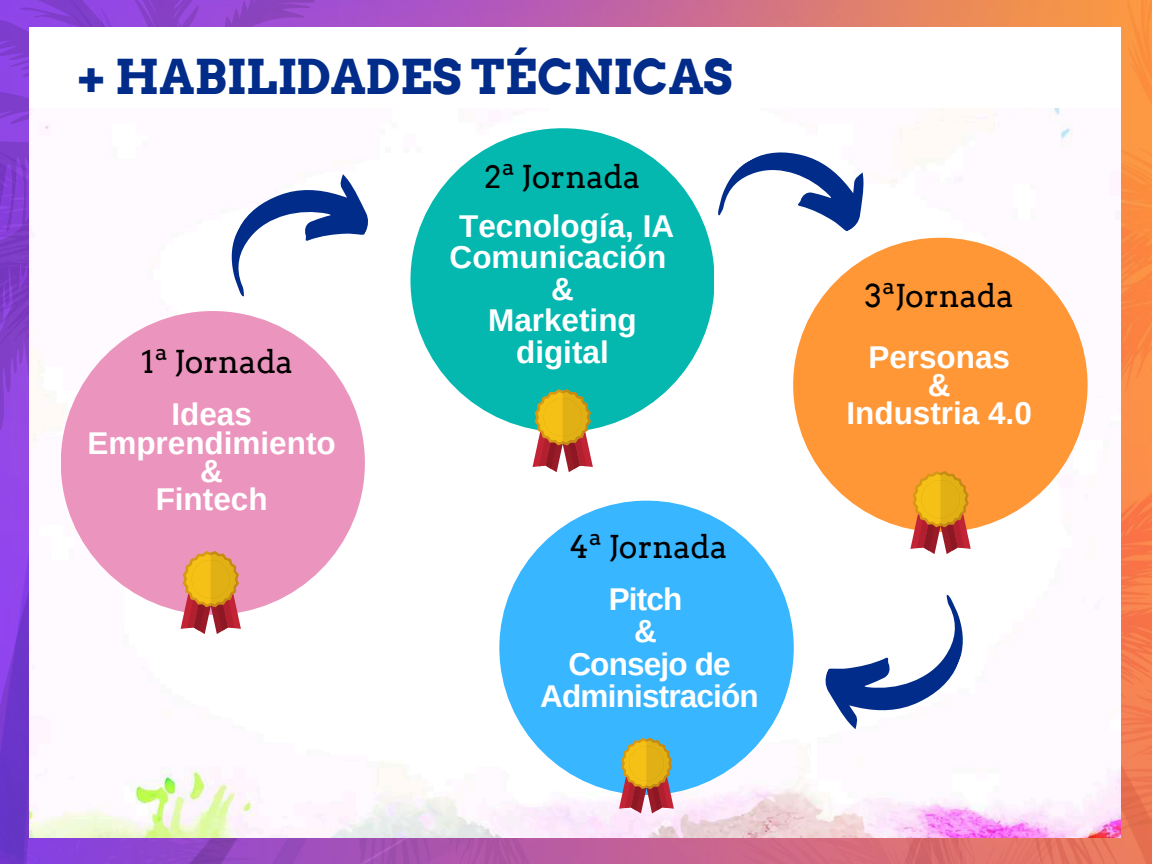
<style>
.page{position:relative;width:1152px;height:864px;background:#fff}
.page>*{position:absolute;margin:0;border:0;box-sizing:border-box;transform-origin:0 0}
.t1{font:700 48px "Arvo";color:#022c8a}
.t2{font:700 31.5px/28.2px "Arimo";color:#fff;text-align:center}
.t3{font:31.5px "Arvo";color:#000}
.t4{font:700 31.5px/32.7px "Arimo";letter-spacing:-.025em;color:#fff;text-align:center}
</style>
<div class="page">
<img style="left:520px;top:0;width:632px;height:864px">
<img style="left:0;top:22px;width:710px;height:842px">
<img style="left:29px;top:27px;width:1092px;height:810px">
<svg style="left:0;top:0;width:520px;height:501px"></svg>
<svg style="left:702px;top:116px;width:182px;height:166px"></svg>
<svg style="left:811px;top:563px;width:170px;height:193px"></svg>
<div style="left:61px;top:311px;width:304px;height:304px;background:#eb94bd;border-radius:50%"></div>
<svg style="left:181px;top:551px;width:60px;height:83px"></svg>
<div style="left:410px;top:128px;width:304px;height:304px;background:#04b8b0;border-radius:50%"></div>
<svg style="left:533px;top:389px;width:60px;height:83px"></svg>
<div style="left:793px;top:238px;width:295px;height:294px;background:#ff9737;border-radius:50%"></div>
<svg style="left:910px;top:471px;width:61px;height:83px"></svg>
<div style="left:499px;top:501px;width:295px;height:294px;background:#38b6ff;border-radius:50%"></div>
<svg style="left:619px;top:738px;width:55px;height:75px"></svg>
<div style="left:29px;top:27px;width:1091px;height:81px;background:#fff"></div>
<h1 class="t1" style="left:77px;top:48px;width:657px">+ HABILIDADES TÉCNICAS</h1>
<p class="t3" style="left:141px;top:343px;width:153px">1ª Jornada</p>
<p class="t2" style="left:87px;top:400px;width:250px">Ideas<br>Emprendimiento &amp;<br>Fintech</p>
<p class="t3" style="left:485px;top:157px;width:157px">2ª Jornada</p>
<p class="t2" style="left:450px;top:210px;width:226px;line-height:31.5px">Tecnología, IA<br>Comunicación &amp;<br>Marketing digital</p>
<p class="t3" style="left:569px;top:528px;width:159px">4ª Jornada</p>
<p class="t4" style="left:540px;top:582px;width:220px">Pitch<br>&amp;<br>Consejo de<br>Administración</p>
<p class="t3" style="left:865px;top:277px;width:150px">3ªJornada</p>
<p class="t2" style="left:847px;top:342px;width:187px">Personas<br>&amp;<br>Industria 4.0</p>
</div>
